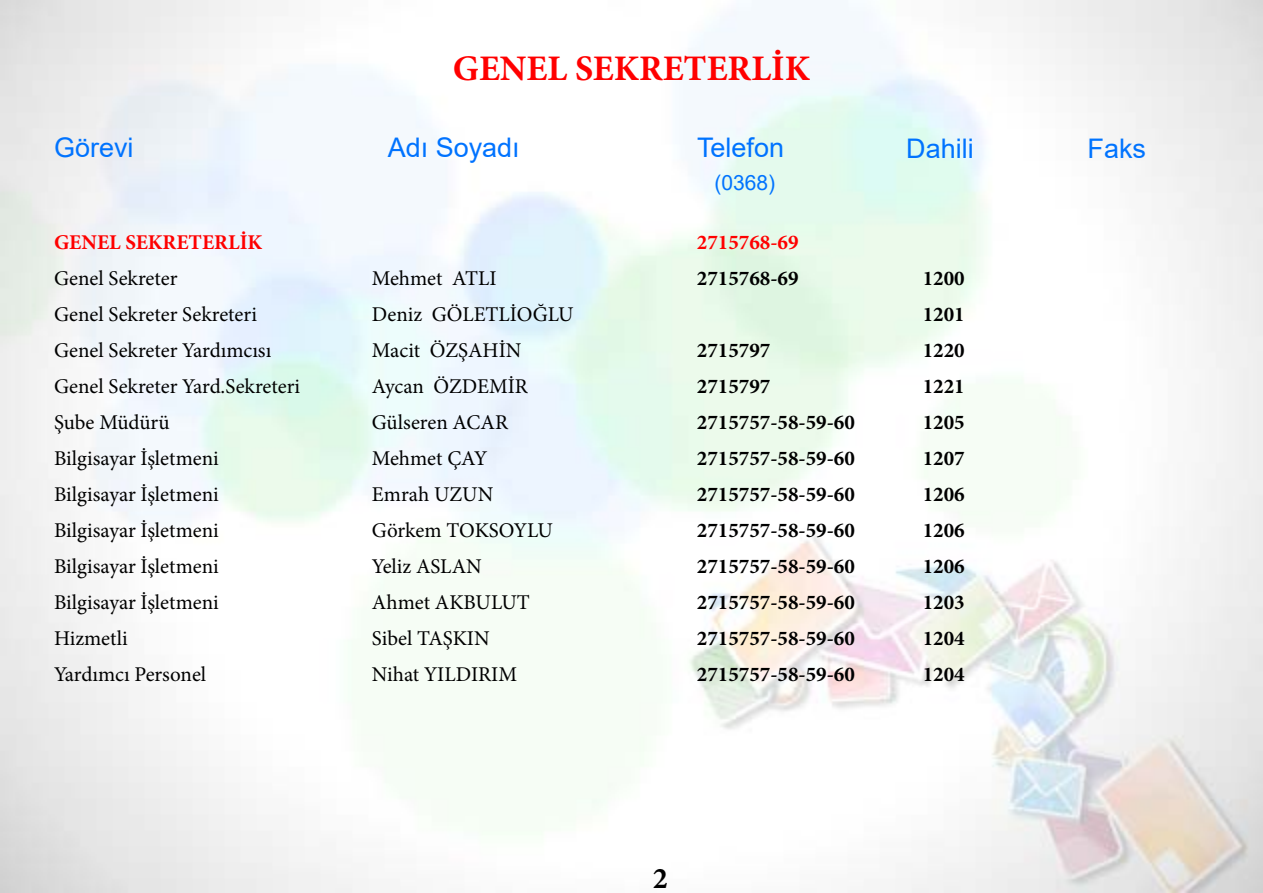
<style>
.page{position:relative;width:1263px;height:893px;background:#fff}
.page>*{position:absolute;margin:0;border:0;box-sizing:border-box;transform-origin:0 0}
.t1{font:700 36px "Minion Pro";color:#f00}
.t2{font:700 30px "Minion Pro";color:#000}
.t3{font:27px "Arial";color:#0073ff}
.t4{font:21px/36px "Minion Pro";color:#000}
.t5{font:700 21px/36px "Minion Pro";color:#000}
.t6{font:700 21px "Minion Pro";color:#f00}
.t7{font:21px "Arial";color:#0073ff}
</style>
<div class="page">
<h1 class="t1" style="left:453px;top:43px;width:359px">GENEL SEKRETERLİK</h1>
<p class="t3" style="left:54px;top:129px;width:81px">Görevi</p>
<p class="t3" style="left:388px;top:129px;width:134px">Adı Soyadı</p>
<p class="t3" style="left:697px;top:129px;width:89px">Telefon</p>
<p class="t7" style="left:714px;top:168px;width:62px">(0368)</p>
<p class="t6" style="left:54px;top:228px;width:210px">GENEL SEKRETERLİK</p>
<p class="t4" style="left:54px;top:261px;width:248px">Genel Sekreter<br>Genel Sekreter Sekreteri<br>Genel Sekreter Yardımcısı<br>Genel Sekreter Yard.Sekreteri<br>Şube Müdürü<br>Bilgisayar İşletmeni<br>Bilgisayar İşletmeni<br>Bilgisayar İşletmeni<br>Bilgisayar İşletmeni<br>Bilgisayar İşletmeni<br>Hizmetli<br>Yardımcı Personel</p>
<p class="t4" style="left:372px;top:261px;width:203px">Mehmet ATLI<br>Deniz GÖLETLİOĞLU<br>Macit ÖZŞAHİN<br>Aycan ÖZDEMİR<br>Gülseren ACAR<br>Mehmet ÇAY<br>Emrah UZUN<br>Görkem TOKSOYLU<br>Yeliz ASLAN<br>Ahmet AKBULUT<br>Sibel TAŞKIN<br>Nihat YILDIRIM</p>
<p class="t6" style="left:697px;top:228px;width:103px">2715768-69</p>
<p class="t5" style="left:697px;top:260px;width:103px">2715768-69</p>
<p class="t5" style="left:697px;top:332px;width:160px">2715797<br>2715797<br>2715757-58-59-60<br>2715757-58-59-60<br>2715757-58-59-60<br>2715757-58-59-60<br>2715757-58-59-60<br>2715757-58-59-60<br>2715757-58-59-60<br>2715757-58-59-60</p>
<p class="t3" style="left:906px;top:130px;width:69px">Dahili</p>
<p class="t3" style="left:1087px;top:130px;width:60px">Faks</p>
<p class="t5" style="left:923px;top:260px;width:43px;text-align:justify">1200<br>1201<br>1220<br>1221<br>1205<br>1207<br>1206<br>1206<br>1206<br>1203<br>1204<br>1204</p>
<h2 class="t2" style="left:653px;top:857px;width:16px">2</h2>
</div>
